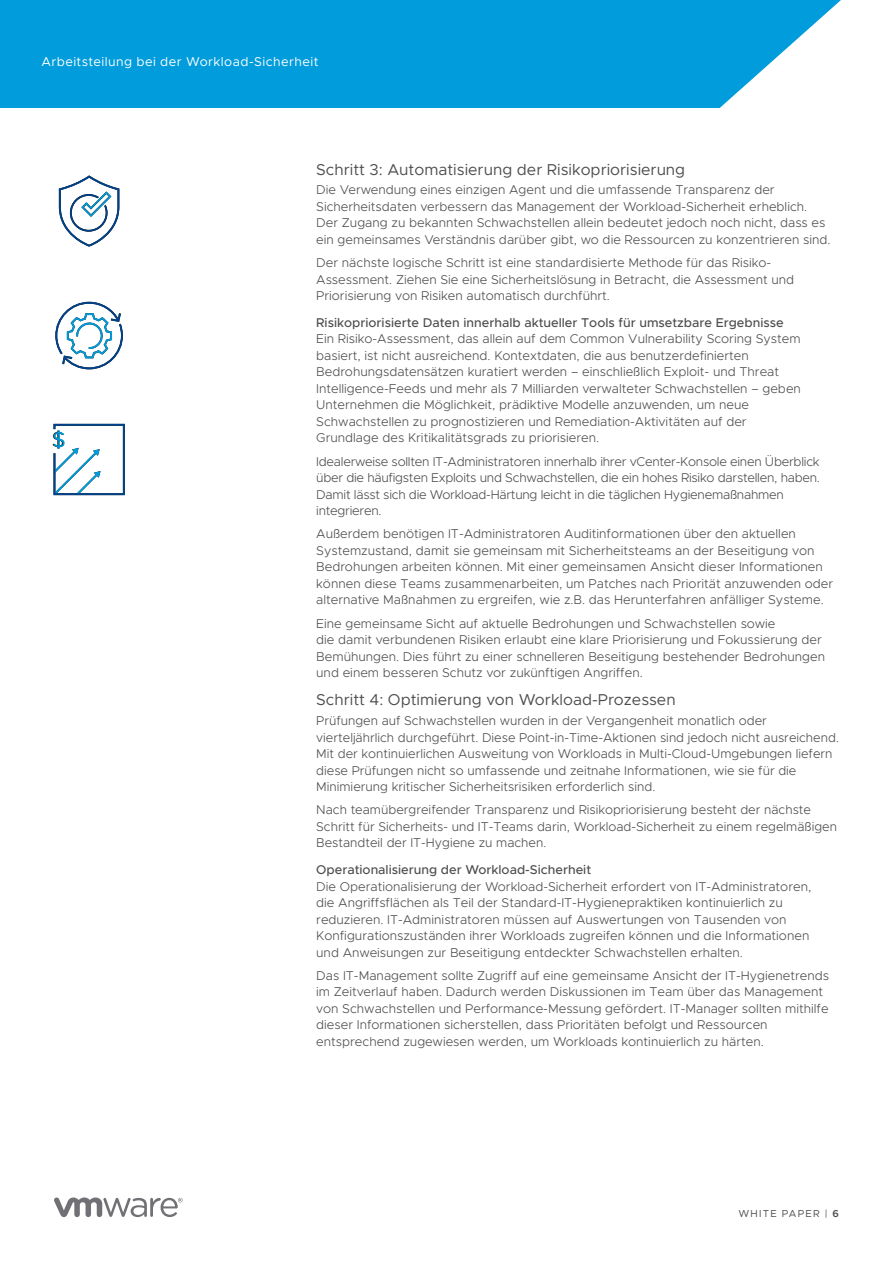
<style>
.page{position:relative;width:893px;height:1263px;background:#fff}
.page>*{position:absolute;margin:0;border:0;box-sizing:border-box;transform-origin:0 0}
.t1{font:21.75px "Metropolis";color:#000}
.t2{font:15.75px "Metropolis";color:#4d4d4f}
.t3{font:300 12.75px/16.5px "Metropolis";color:#4d4d4f}
.t4{font:300 12.75px/16.5px "Metropolis";letter-spacing:-.02em;color:#4d4d4f}
.t5{font:500 12.75px "Metropolis";color:#4d4d4f}
.t6{font:12.75px "Metropolis";letter-spacing:.035em;color:#fff}
.t7{font:10.2px "Metropolis";letter-spacing:.12em;color:#4d4d4f}
.s1{font-weight:600}
</style>
<div class="page">
<svg style="left:0;top:0;width:841px;height:108px;background:#12a3de"></svg>
<svg style="left:58px;top:175px;width:62px;height:72px"></svg>
<svg style="left:55px;top:301px;width:68px;height:69px"></svg>
<svg style="left:53px;top:423px;width:72px;height:73px"></svg>
<svg style="left:54px;top:1197px;width:129px;height:20px"></svg>
<p class="t6" style="left:41px;top:53px;width:279px">Arbeitsteilung bei der Workload-Sicherheit</p>
<h1 class="t1" style="left:52px;top:426px;width:15px">$</h1>
<p class="t2" style="left:316px;top:159px;width:371px">Schritt 3: Automatisierung der Risikopriorisierung</p>
<p class="t3" style="left:316px;top:182px;width:516px">Die Verwendung eines einzigen Agent und die umfassende Transparenz der Sicherheitsdaten verbessern das Management der Workload-Sicherheit erheblich.<br>Der Zugang zu bekannten Schwachstellen allein bedeutet jedoch noch nicht, dass es ein gemeinsames Verständnis darüber gibt, wo die Ressourcen zu konzentrieren sind.</p>
<p class="t3" style="left:316px;top:254px;width:480px">Der nächste logische Schritt ist eine standardisierte Methode für das Risiko-<br>Assessment. Ziehen Sie eine Sicherheitslösung in Betracht, die Assessment und<br>Priorisierung von Risiken automatisch durchführt.</p>
<p class="t5" style="left:316px;top:314px;width:469px">Risikopriorisierte Daten innerhalb aktueller Tools für umsetzbare Ergebnisse</p>
<p class="t3" style="left:316px;top:331px;width:486px">Ein Risiko-Assessment, das allein auf dem Common Vulnerability Scoring System basiert, ist nicht ausreichend. Kontextdaten, die aus benutzerdefinierten Bedrohungsdatensätzen kuratiert werden – einschließlich Exploit- und Threat Intelligence-Feeds und mehr als 7 Milliarden verwalteter Schwachstellen – geben Unternehmen die Möglichkeit, prädiktive Modelle anzuwenden, um neue Schwachstellen zu prognostizieren und Remediation-Aktivitäten auf der Grundlage des Kritikalitätsgrads zu priorisieren.</p>
<p class="t4" style="left:316px;top:453px;width:505px">Idealerweise sollten IT-Administratoren innerhalb ihrer vCenter-Konsole einen Überblick über die häufigsten Exploits und Schwachstellen, die ein hohes Risiko darstellen, haben.<br>Damit lässt sich die Workload-Härtung leicht in die täglichen Hygienemaßnahmen integrieren.</p>
<p class="t3" style="left:316px;top:526px;width:518px">Außerdem benötigen IT-Administratoren Auditinformationen über den aktuellen Systemzustand, damit sie gemeinsam mit Sicherheitsteams an der Beseitigung von Bedrohungen arbeiten können. Mit einer gemeinsamen Ansicht dieser Informationen können diese Teams zusammenarbeiten, um Patches nach Priorität anzuwenden oder alternative Maßnahmen zu ergreifen, wie z.B. das Herunterfahren anfälliger Systeme.</p>
<p class="t3" style="left:316px;top:615px;width:510px">Eine gemeinsame Sicht auf aktuelle Bedrohungen und Schwachstellen sowie<br>die damit verbundenen Risiken erlaubt eine klare Priorisierung und Fokussierung der Bemühungen. Dies führt zu einer schnelleren Beseitigung bestehender Bedrohungen und einem besseren Schutz vor zukünftigen Angriffen.</p>
<p class="t2" style="left:316px;top:690px;width:361px">Schritt 4: Optimierung von Workload-Prozessen</p>
<p class="t3" style="left:316px;top:712px;width:524px">Prüfungen auf Schwachstellen wurden in der Vergangenheit monatlich oder vierteljährlich durchgeführt. Diese Point-in-Time-Aktionen sind jedoch nicht ausreichend.<br>Mit der kontinuierlichen Ausweitung von Workloads in Multi-Cloud-Umgebungen liefern diese Prüfungen nicht so umfassende und zeitnahe Informationen, wie sie für die Minimierung kritischer Sicherheitsrisiken erforderlich sind.</p>
<p class="t3" style="left:316px;top:802px;width:522px">Nach teamübergreifender Transparenz und Risikopriorisierung besteht der nächste<br>Schritt für Sicherheits- und IT-Teams darin, Workload-Sicherheit zu einem regelmäßigen<br>Bestandteil der IT-Hygiene zu machen.</p>
<p class="t5" style="left:316px;top:862px;width:276px">Operationalisierung der Workload-Sicherheit</p>
<p class="t3" style="left:316px;top:878px;width:497px">Die Operationalisierung der Workload-Sicherheit erfordert von IT-Administratoren, die Angriffsflächen als Teil der Standard-IT-Hygienepraktiken kontinuierlich zu reduzieren. IT-Administratoren müssen auf Auswertungen von Tausenden von Konfigurationszuständen ihrer Workloads zugreifen können und die Informationen und Anweisungen zur Beseitigung entdeckter Schwachstellen erhalten.</p>
<p class="t3" style="left:316px;top:967px;width:514px">Das IT-Management sollte Zugriff auf eine gemeinsame Ansicht der IT-Hygienetrends im Zeitverlauf haben. Dadurch werden Diskussionen im Team über das Management von Schwachstellen und Performance-Messung gefördert. IT-Manager sollten mithilfe dieser Informationen sicherstellen, dass Prioritäten befolgt und Ressourcen entsprechend zugewiesen werden, um Workloads kontinuierlich zu härten.</p>
<p class="t7" style="left:738px;top:1207px;width:102px">WHITE PAPER | <span class="s1">6</span></p>
</div>
